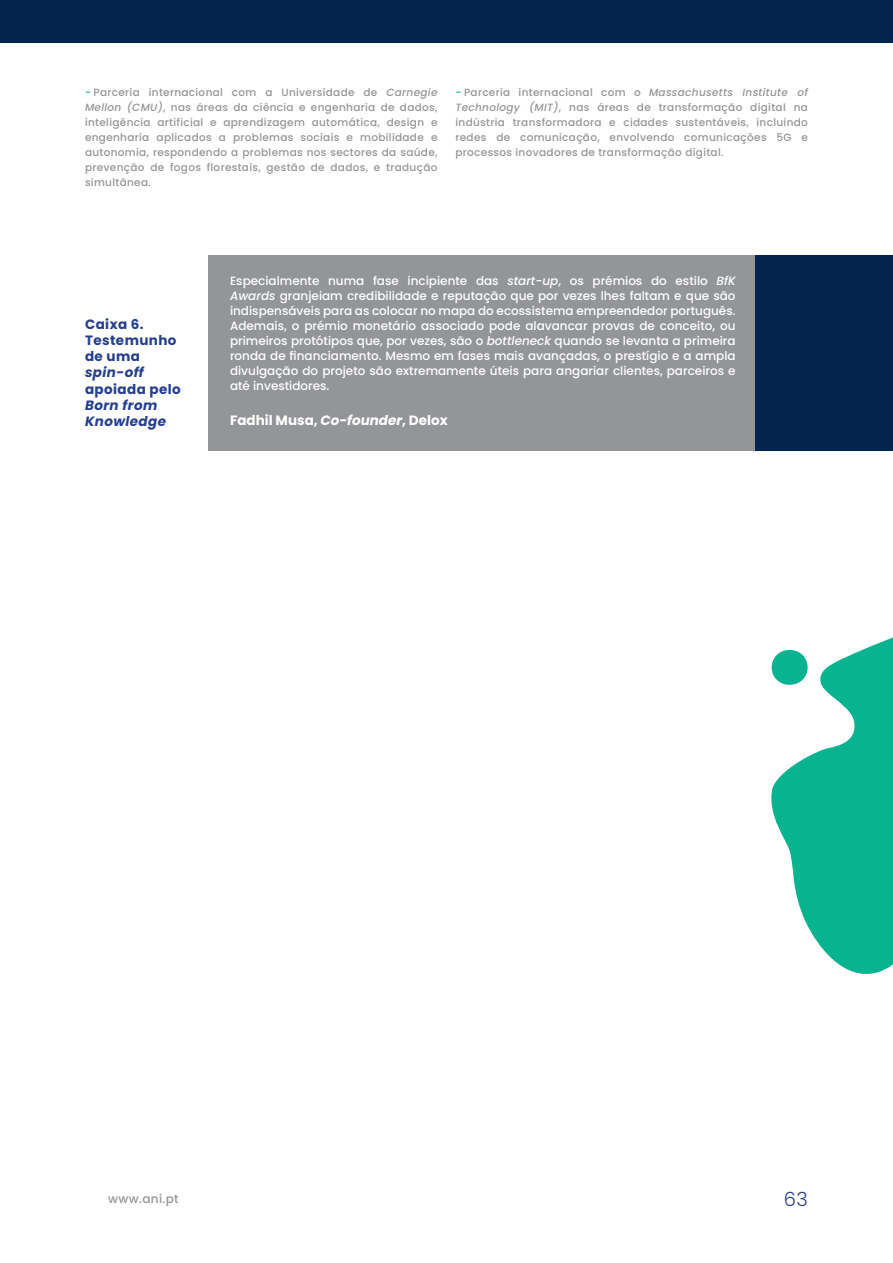
<style>
.page{position:relative;width:893px;height:1263px;background:#fff}
.page>*{position:absolute;margin:0;border:0;box-sizing:border-box;transform-origin:0 0}
.t1{font:300 19.5px "Poppins";color:#253f8e}
.t2{font:700 13.5px/16.2px "Poppins";letter-spacing:.03em;color:#253f8e}
.texto_corrido{font:700 13.5px "Poppins";color:#fff}
.texto_corrido-2{font:500 12px/15px "Poppins";color:#fff;text-align:justify}
.t3{font:500 12px "Poppins";letter-spacing:.03em;color:#939598}
.t4{font:500 10.5px/15px "Poppins";letter-spacing:.03em;color:#939598;text-align:justify}
.s1{color:#08b48f}
.s2{font-style:italic}
</style>
<div class="page">
<div style="left:755px;top:255px;width:138px;height:196px;background:#03254d"></div>
<div style="left:209px;top:255px;width:546px;height:196px;background:#939598"></div>
<svg style="left:771px;top:637px;width:122px;height:337px"></svg>
<div style="left:772px;top:650px;width:36px;height:35px;background:#08b48f;border-radius:50%"></div>
<div style="left:0;top:0;width:893px;height:43px;background:#03254d"></div>
<p class="t4" style="left:85px;top:85px;width:354px"><span class="s1">-</span> Parceria internacional com a Universidade de <span class="s2">Carnegie Mellon (CMU)</span>, nas áreas da ciência e engenharia de dados, inteligência artificial e aprendizagem automática, design e engenharia aplicados a problemas sociais e mobilidade e autonomia, respondendo a problemas nos sectores da saúde, prevenção de fogos florestais, gestão de dados, e tradução simultânea.</p>
<p class="t4" style="left:455px;top:85px;width:354px"><span class="s1">-</span> Parceria internacional com o <span class="s2">Massachusetts Institute of Technology (MIT)</span>, nas áreas de transformação digital na indústria transformadora e cidades sustentáveis, incluindo redes de comunicação, envolvendo comunicações 5G e processos inovadores de transformação digital.</p>
<p class="t2" style="left:85px;top:316px;width:97px">Caixa 6.<br>Testemunho de uma <span class="s2">spin-off </span>apoiada pelo<br><span class="s2">Born from<br>Knowledge</span></p>
<p class="texto_corrido-2" style="left:230px;top:274px;width:507px">Especialmente numa fase incipiente das <span class="s2">start-up</span>, os prémios do estilo <span class="s2">BfK Awards</span> granjeiam credibilidade e reputação que por vezes lhes faltam e que são indispensáveis para as colocar no mapa do ecossistema empreendedor português.<br>Ademais, o prémio monetário associado pode alavancar provas de conceito, ou primeiros protótipos que, por vezes, são o <span class="s2">bottleneck</span> quando se levanta a primeira ronda de financiamento. Mesmo em fases mais avançadas, o prestígio e a ampla divulgação do projeto são extremamente úteis para angariar clientes, parceiros e até investidores.</p>
<p class="texto_corrido" style="left:230px;top:412px;width:219px">Fadhil Musa, <span class="s2">Co-founder</span>, Delox</p>
<p class="t3" style="left:108px;top:1191px;width:72px">www.ani.pt</p>
<h1 class="t1" style="left:784px;top:1188px;width:26px">63</h1>
</div>
